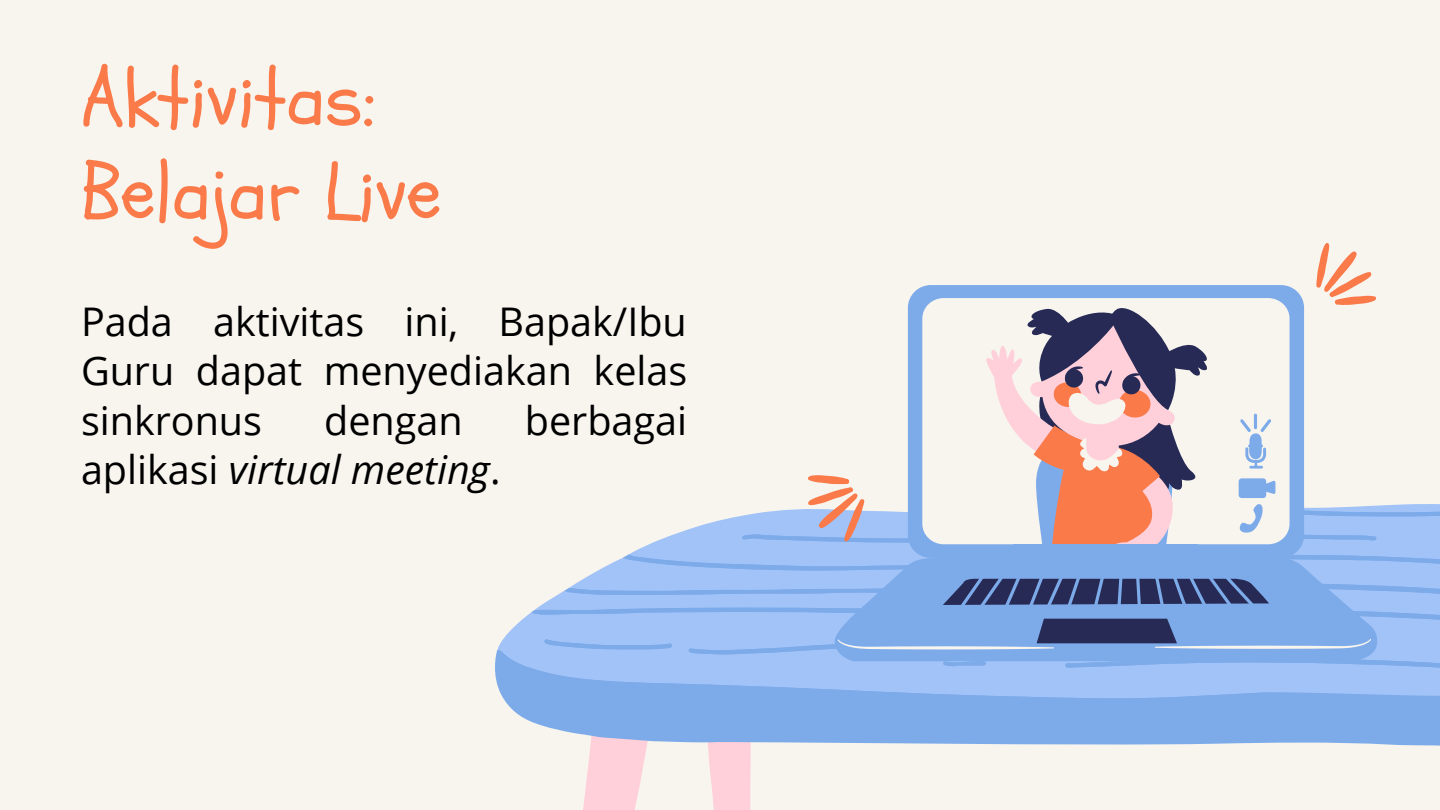
<style>
.page{position:relative;width:1440px;height:810px;background:#f8f5ef}
.page>*{position:absolute;margin:0;border:0;box-sizing:border-box;transform-origin:0 0}
.t1{font:79.3px "Schoolbell";color:#fa7a4a}
.t2{font:39.5px/49.4px "Open Sans";color:#000;text-align:justify}
.t3{font:italic 39.5px "Open Sans";color:#000}
.s1{font-style:normal}
</style>
<div class="page">
<svg style="left:583px;top:748px;width:168px;height:62px;fill:#ffd0da"></svg>
<svg style="left:495px;top:507px;width:945px;height:241px;background:#a0c0f1"></svg>
<div style="left:908px;top:285px;width:396px;height:273px;background:#7dabea;border-radius:23px"></div>
<div style="left:922px;top:298px;width:368px;height:246px;background:#f8f5ef;border-radius:21px"></div>
<svg style="left:984px;top:308px;width:226px;height:237px"></svg>
<svg style="left:835px;top:556px;width:545px;height:106px;background:#83afec"></svg>
<hr style="left:1249px;top:466px;width:14px;height:3px;background:#7dabea">
<div style="left:1239px;top:478px;width:27px;height:20px;background:#7dabea;border-radius:3px"></div>
<svg style="left:1266px;top:480px;width:9px;height:14px"></svg>
<div style="left:1014px;top:544px;width:184px;height:14px;background:#7dabea"></div>
<svg style="left:838px;top:575px;width:533px;height:74px;background:#6d8ec6"></svg>
<svg style="left:1240px;top:419px;width:31px;height:48px"></svg>
<hr style="left:1254px;top:414px;width:3px;height:15px;background:#7dabea;border-radius:2px">
<svg style="left:1239px;top:504px;width:24px;height:29px"></svg>
<svg style="left:1300px;top:243px;width:76px;height:79px"></svg>
<svg style="left:807px;top:475px;width:71px;height:67px"></svg>
<p class="t1" style="left:81px;top:46px;width:295px">Aktivitas:</p>
<p class="t1" style="left:81px;top:140px;width:362px">Belajar Live</p>
<p class="t2" style="left:81px;top:296px;width:608px">Pada aktivitas ini, Bapak/Ibu Guru dapat menyediakan kelas sinkronus</p>
<p class="t2" style="left:324px;top:395px;width:140px">dengan</p>
<p class="t2" style="left:525px;top:395px;width:164px">berbagai</p>
<p class="t3" style="left:81px;top:442px;width:421px"><span class="s1">aplikasi</span> virtual meeting<span class="s1">.</span></p>
</div>
